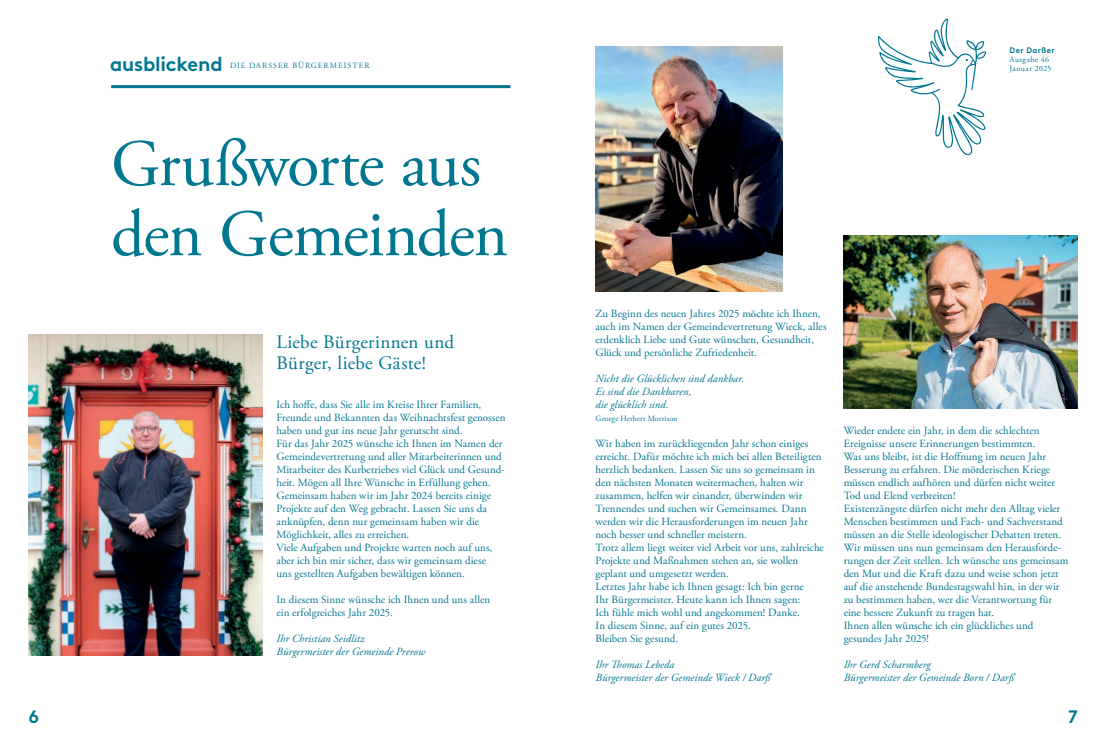
<style>
.page{position:relative;width:1106px;height:752px;background:#fff}
.page>*{position:absolute;margin:0;border:0;box-sizing:border-box;transform-origin:0 0}
.t1{font:66px/70px "Adobe Garamond Pro";letter-spacing:-.02em;color:#007791}
.t2{font:20px "Brown Std Bold Alt";letter-spacing:-.01em;color:#007791}
.t3{font:19px/21px "Adobe Garamond Pro";letter-spacing:.02em;color:#007791}
.t4{font:18px "Brown Std Bold Alt";color:#007791}
.t5{font:11px/13px "Adobe Garamond Pro";letter-spacing:.005em;color:#007791}
.t6{font:italic 11px/13px "Adobe Garamond Pro";letter-spacing:.005em;color:#007791}
.t7{font:8px "Adobe Garamond Pro";letter-spacing:.12em;color:#007791}
.t8{font:8px "Adobe Garamond Pro";letter-spacing:.015em;color:#007791}
.t9{font:8px "Adobe Garamond Pro";letter-spacing:.055em;color:#007791}
.t10{font:8px "Brown Std Bold Alt";letter-spacing:.055em;color:#007791}
</style>
<div class="page">
<hr style="left:111px;top:85px;width:399px;height:3px;background:#007791">
<img style="left:843px;top:235px;width:234px;height:173px">
<img style="left:595px;top:47px;width:187px;height:244px">
<img style="left:28px;top:334px;width:234px;height:321px">
<svg style="left:878px;top:18px;width:108px;height:138px"></svg>
<h2 class="t2" style="left:110px;top:52px;width:114px">ausblickend</h2>
<p class="t7" style="left:230px;top:61px;width:141px">DIE DARSSER BÜRGERMEISTER</p>
<h1 class="t1" style="left:111px;top:131px;width:398px">Grußworte aus den Gemeinden</h1>
<h3 class="t3" style="left:276px;top:331px;width:179px">Liebe Bürgerinnen und<br>Bürger, liebe Gäste!</h3>
<p class="t5" style="left:276px;top:398px;width:230px">Ich hoffe, dass Sie alle im Kreise Ihrer Familien, Freunde und Bekannten das Weihnachtsfest genossen haben und gut ins neue Jahr gerutscht sind.<br>Für das Jahr 2025 wünsche ich Ihnen im Namen der Gemeindevertretung und aller Mitarbeiterinnen und Mitarbeiter des Kurbetriebes viel Glück und Gesund&shy;heit. Mögen all Ihre Wünsche in Erfüllung gehen.<br>Gemeinsam haben wir im Jahr 2024 bereits einige Projekte auf den Weg gebracht. Lassen Sie uns da anknüpfen, denn nur gemeinsam haben wir die Möglichkeit, alles zu erreichen.<br>Viele Aufgaben und Projekte warten noch auf uns, aber ich bin mir sicher, dass wir gemeinsam diese<br>uns gestellten Aufgaben bewältigen können.</p>
<p class="t5" style="left:276px;top:593px;width:215px">In diesem Sinne wünsche ich Ihnen und uns allen ein erfolgreiches Jahr 2025.</p>
<p class="t6" style="left:276px;top:632px;width:150px">Ihr Christian Seidlitz<br>Bürgermeister der Gemeinde Prerow</p>
<p class="t10" style="left:1009px;top:45px;width:47px">Der Darßer</p>
<p class="t9" style="left:1009px;top:54px;width:41px">Ausgabe 46</p>
<p class="t9" style="left:1009px;top:63px;width:44px">Januar 2025</p>
<p class="t5" style="left:595px;top:307px;width:232px">Zu Beginn des neuen Jahres 2025 möchte ich Ihnen, auch im Namen der Gemeindevertretung Wieck, alles erdenklich Liebe und Gute wünschen, Gesundheit, Glück und persönliche Zufriedenheit.</p>
<p class="t6" style="left:595px;top:372px;width:151px">Nicht die Glücklichen sind dankbar.<br>Es sind die Dankbaren,<br>die glücklich sind.</p>
<p class="t8" style="left:595px;top:413px;width:83px">George Herbert Morrison</p>
<p class="t5" style="left:595px;top:437px;width:230px">Wir haben im zurückliegenden Jahr schon einiges erreicht. Dafür möchte ich mich bei allen Beteiligten herzlich bedanken. Lassen Sie uns so gemeinsam in den nächsten Monaten weitermachen, halten wir zusammen, helfen wir einander, überwinden wir Trennendes und suchen wir Gemeinsames. Dann werden wir die Herausforderungen im neuen Jahr noch besser und schneller meistern.<br>Trotz allem liegt weiter viel Arbeit vor uns, zahlreiche Projekte und Maßnahmen stehen an, sie wollen geplant und umgesetzt werden.<br>Letztes Jahr habe ich Ihnen gesagt: Ich bin gerne<br>Ihr Bürgermeister. Heute kann ich Ihnen sagen:<br>Ich fühle mich wohl und angekommen! Danke.<br>In diesem Sinne, auf ein gutes 2025.<br>Bleiben Sie gesund.</p>
<p class="t6" style="left:595px;top:658px;width:176px">Ihr Thomas Lebeda<br>Bürgermeister der Gemeinde Wieck / Darß</p>
<p class="t5" style="left:843px;top:424px;width:226px">Wieder endete ein Jahr, in dem die schlechten Ereignisse unsere Erinnerungen bestimmten.<br>Was uns bleibt, ist die Hoffnung im neuen Jahr Besserung zu erfahren. Die mörderischen Kriege müssen endlich aufhören und dürfen nicht weiter Tod und Elend verbreiten!<br>Existenzängste dürfen nicht mehr den Alltag vieler Menschen bestimmen und Fach- und Sachverstand müssen an die Stelle ideologischer Debatten treten.<br>Wir müssen uns nun gemeinsam den Herausforde&shy;rungen der Zeit stellen. Ich wünsche uns gemeinsam den Mut und die Kraft dazu und weise schon jetzt auf die anstehende Bundestagswahl hin, in der wir zu bestimmen haben, wer die Verantwortung für eine bessere Zukunft zu tragen hat.<br>Ihnen allen wünsche ich ein glückliches und gesundes Jahr 2025!</p>
<p class="t6" style="left:843px;top:658px;width:172px">Ihr Gerd Scharmberg<br>Bürgermeister der Gemeinde Born / Darß</p>
<h3 class="t4" style="left:28px;top:705px;width:12px">6</h3>
<h3 class="t4" style="left:1068px;top:705px;width:11px">7</h3>
</div>
